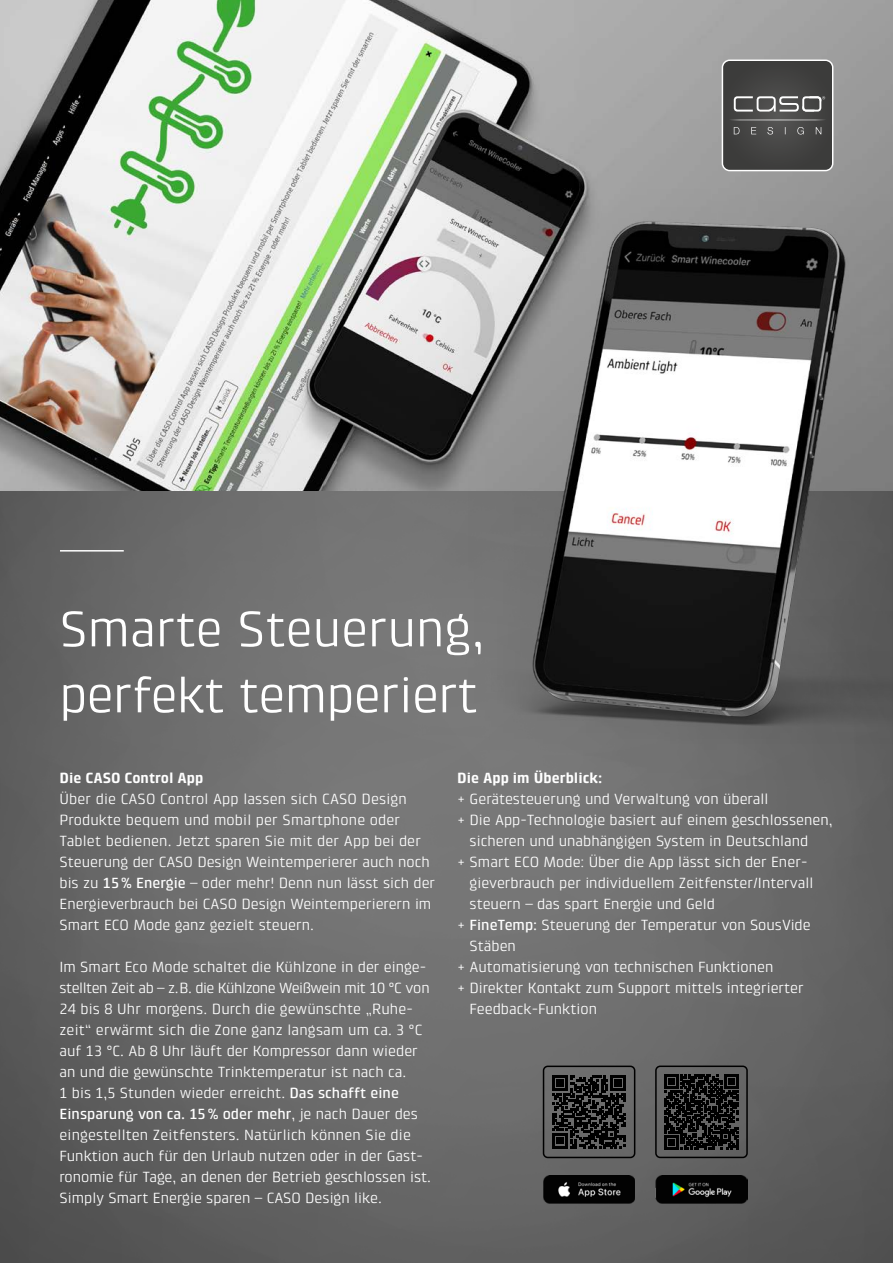
<style>
.page{position:relative;width:893px;height:1263px;background:#fff}
.page>*{position:absolute;margin:0;border:0;box-sizing:border-box;transform-origin:0 0}
.t1{font:51px/66px "Klint Pro";letter-spacing:-.01em;color:#fff}
.t2{font:15px/21px "Klint Pro";color:#fff}
.t3{font:700 15px "Klint Pro";color:#fff}
.s1{font-weight:500}
</style>
<div class="page">
<img style="left:0;top:490px;width:893px;height:773px">
<img style="left:0;top:0;width:893px;height:490px">
<img style="left:361px;top:117px;width:532px;height:663px">
<img style="left:533px;top:222px;width:312px;height:495px">
<svg style="left:722px;top:60px;width:111px;height:111px;background:#4c4c4b"></svg>
<div style="left:722px;top:60px;width:111px;height:111px;border:1px solid #fff;border-radius:7px"></div>
<hr style="left:60px;top:550px;width:64px;height:1px;background:#fff">
<svg style="left:552px;top:1075px;width:74px;height:73px;background:#252525"></svg>
<div style="left:543px;top:1065px;width:92px;height:93px;border:2px solid #000;border-radius:4px"></div>
<img style="left:543px;top:1175px;width:92px;height:28px">
<svg style="left:664px;top:1074px;width:75px;height:75px;background:#1b1b1b"></svg>
<div style="left:655px;top:1065px;width:93px;height:93px;border:2px solid #000;border-radius:4px"></div>
<img style="left:656px;top:1175px;width:91px;height:28px">
<h1 class="t1" style="left:60px;top:596px;width:426px">Smarte Steuerung, perfekt temperiert</h1>
<p class="t3" style="left:60px;top:770px;width:145px">Die CASO Control App</p>
<p class="t2" style="left:60px;top:789px;width:377px">Über die CASO Control App lassen sich CASO Design Produkte bequem und mobil per Smartphone oder Tablet bedienen. Jetzt sparen Sie mit der App bei der Steuerung der CASO Design Weintemperierer auch noch bis zu <span class="s1">15% Energie</span> – oder mehr! Denn nun lässt sich der Energieverbrauch bei CASO Design Weintemperierern im Smart ECO Mode ganz gezielt steuern.</p>
<p class="t2" style="left:60px;top:957px;width:373px">Im Smart Eco Mode schaltet die Kühlzone in der einge&shy;stellten Zeit ab – z.B. die Kühlzone Weißwein mit 10 °C von 24 bis 8 Uhr morgens. Durch die gewünschte „Ruhe&shy;zeit“ erwärmt sich die Zone ganz langsam um ca. 3 °C auf 13 °C. Ab 8 Uhr läuft der Kompressor dann wieder an und die gewünschte Trinktemperatur ist nach ca.<br>1 bis 1,5 Stunden wieder erreicht. <span class="s1">Das schafft eine Einsparung von ca. 15% oder mehr</span>, je nach Dauer des eingestellten Zeitfensters. Natürlich können Sie die Funktion auch für den Urlaub nutzen oder in der Gast&shy;ronomie für Tage, an denen der Betrieb geschlossen ist.<br>Simply Smart Energie sparen – CASO Design like.</p>
<p class="t3" style="left:457px;top:770px;width:147px">Die App im Überblick:</p>
<p class="t2" style="left:457px;top:789px;width:313px">+ Gerätesteuerung und Verwaltung von überall</p>
<p class="t2" style="left:457px;top:810px;width:377px">+ Die App-Technologie basiert auf einem geschlossenen,</p>
<p class="t2" style="left:470px;top:831px;width:340px">sicheren und unabhängigen System in Deutschland</p>
<p class="t2" style="left:457px;top:852px;width:352px">+ Smart ECO Mode: Über die App lässt sich der Ener-</p>
<p class="t2" style="left:470px;top:873px;width:345px">gieverbrauch per individuellem Zeitfenster/Intervall</p>
<p class="t2" style="left:470px;top:894px;width:247px">steuern – das spart Energie und Geld</p>
<p class="t2" style="left:457px;top:915px;width:355px">+ <span class="s1">FineTemp:</span> Steuerung der Temperatur von SousVide</p>
<p class="t2" style="left:470px;top:936px;width:48px">Stäben</p>
<p class="t2" style="left:457px;top:957px;width:318px">+ Automatisierung von technischen Funktionen</p>
<p class="t2" style="left:457px;top:978px;width:348px">+ Direkter Kontakt zum Support mittels integrierter</p>
<p class="t2" style="left:470px;top:999px;width:129px">Feedback-Funktion</p>
</div>
